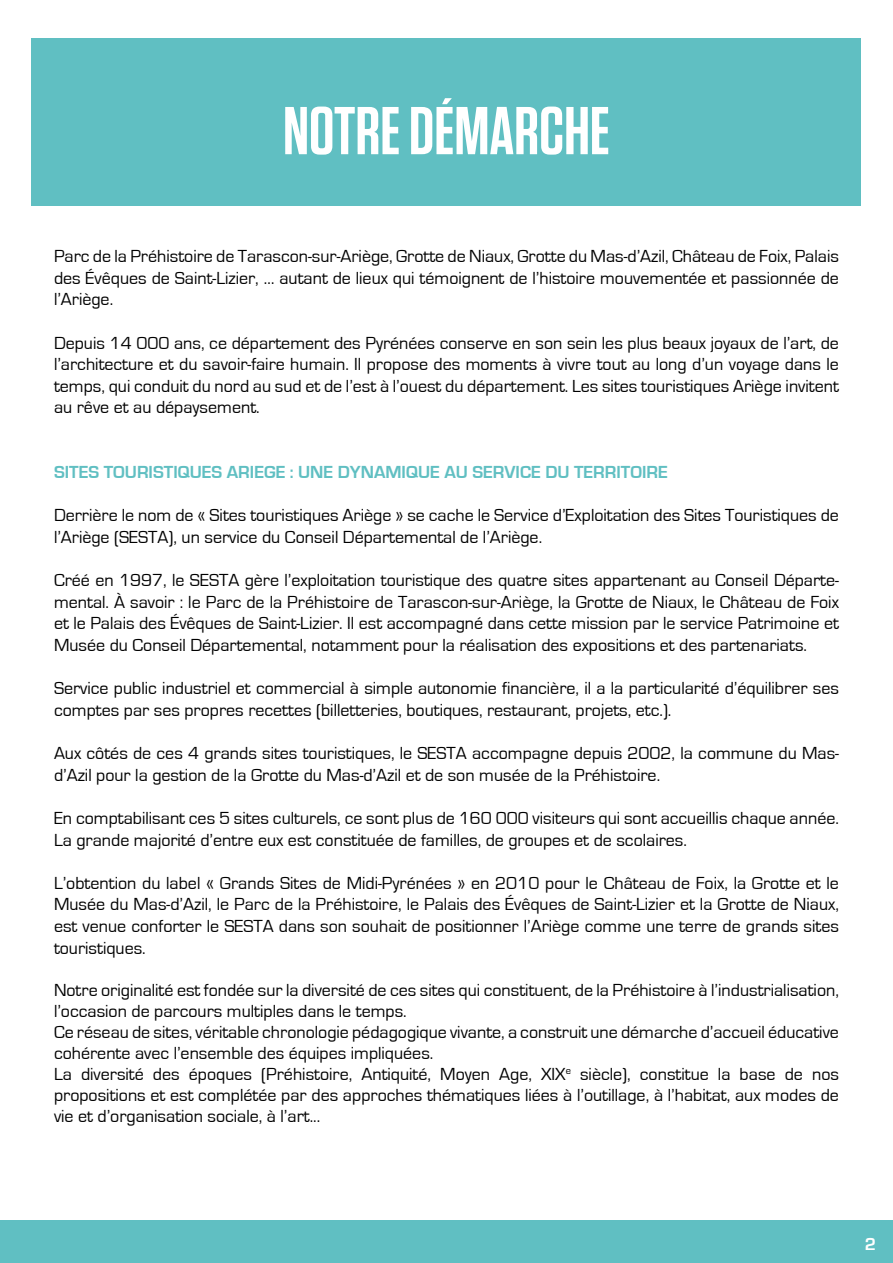
<style>
.page{position:relative;width:893px;height:1263px;background:#fff}
.page>*{position:absolute;margin:0;border:0;box-sizing:border-box;transform-origin:0 0}
.t1{font:600 67.5px "Tungsten";color:#fff}
.t2{font:18px/21.6px "Eurostile";color:#000}
.t3{font:700 18px "Eurostile";color:#60bfc2}
.t4{font:700 18px "Eurostile";color:#fff}
</style>
<div class="page">
<div style="left:32px;top:38px;width:829px;height:168px;background:#60bfc2"></div>
<div style="left:0;top:1220px;width:893px;height:43px;background:#60bfc2"></div>
<h1 class="t1" style="left:283px;top:95px;width:328px">NOTRE DÉMARCHE</h1>
<p class="t2" style="left:54px;top:246px;width:786px;text-align:justify">Parc de la Préhistoire de Tarascon-sur-Ariège, Grotte de Niaux, Grotte du Mas-d’Azil, Château de Foix, Palais des Évêques de Saint-Lizier, … autant de lieux qui témoignent de l’histoire mouvementée et passionnée de l’Ariège.</p>
<p class="t2" style="left:54px;top:332px;width:786px;text-align:justify">Depuis 14 000 ans, ce département des Pyrénées conserve en son sein les plus beaux joyaux de l’art, de l’architecture et du savoir-faire humain. Il propose des moments à vivre tout au long d’un voyage dans le temps, qui conduit du nord au sud et de l’est à l’ouest du département. Les sites touristiques Ariège invitent au rêve et au dépaysement.</p>
<p class="t3" style="left:54px;top:462px;width:615px">SITES TOURISTIQUES ARIEGE : UNE DYNAMIQUE AU SERVICE DU TERRITOIRE</p>
<p class="t2" style="left:54px;top:505px;width:786px">Derrière le nom de « Sites touristiques Ariège » se cache le Service d’Exploitation des Sites Touristiques de l’Ariège (SESTA), un service du Conseil Départemental de l’Ariège.</p>
<p class="t2" style="left:54px;top:570px;width:786px;text-align:justify">Créé en 1997, le SESTA gère l’exploitation touristique des quatre sites appartenant au Conseil Départe&shy;mental. À savoir : le Parc de la Préhistoire de Tarascon-sur-Ariège, la Grotte de Niaux, le Château de Foix et le Palais des Évêques de Saint-Lizier. Il est accompagné dans cette mission par le service Patrimoine et Musée du Conseil Départemental, notamment pour la réalisation des expositions et des partenariats.</p>
<p class="t2" style="left:54px;top:678px;width:786px">Service public industriel et commercial à simple autonomie financière, il a la particularité d’équilibrer ses comptes par ses propres recettes (billetteries, boutiques, restaurant, projets, etc.).</p>
<p class="t2" style="left:54px;top:743px;width:786px">Aux côtés de ces 4 grands sites touristiques, le SESTA accompagne depuis 2002, la commune du Mas&shy;d’Azil pour la gestion de la Grotte du Mas-d’Azil et de son musée de la Préhistoire.</p>
<p class="t2" style="left:54px;top:807px;width:786px">En comptabilisant ces 5 sites culturels, ce sont plus de 160 000 visiteurs qui sont accueillis chaque année.<br>La grande majorité d’entre eux est constituée de familles, de groupes et de scolaires.</p>
<p class="t2" style="left:54px;top:872px;width:786px;text-align:justify">L’obtention du label « Grands Sites de Midi-Pyrénées » en 2010 pour le Château de Foix, la Grotte et le Musée du Mas-d’Azil, le Parc de la Préhistoire, le Palais des Évêques de Saint-Lizier et la Grotte de Niaux, est venue conforter le SESTA dans son souhait de positionner l’Ariège comme une terre de grands sites touristiques.</p>
<p class="t2" style="left:54px;top:979px;width:786px;line-height:21.1px">Notre originalité est fondée sur la diversité de ces sites qui constituent, de la Préhistoire à l’industrialisation, l’occasion de parcours multiples dans le temps.<br>Ce réseau de sites, véritable chronologie pédagogique vivante, a construit une démarche d’accueil éducative cohérente avec l’ensemble des équipes impliquées.<br>La diversité des époques (Préhistoire, Antiquité, Moyen Age, XIX<sup>e</sup> siècle), constitue la base de nos propositions et est complétée par des approches thématiques liées à l’outillage, à l’habitat, aux modes de vie et d’organisation sociale, à l’art...</p>
<p class="t4" style="left:865px;top:1234px;width:13px">2</p>
</div>
